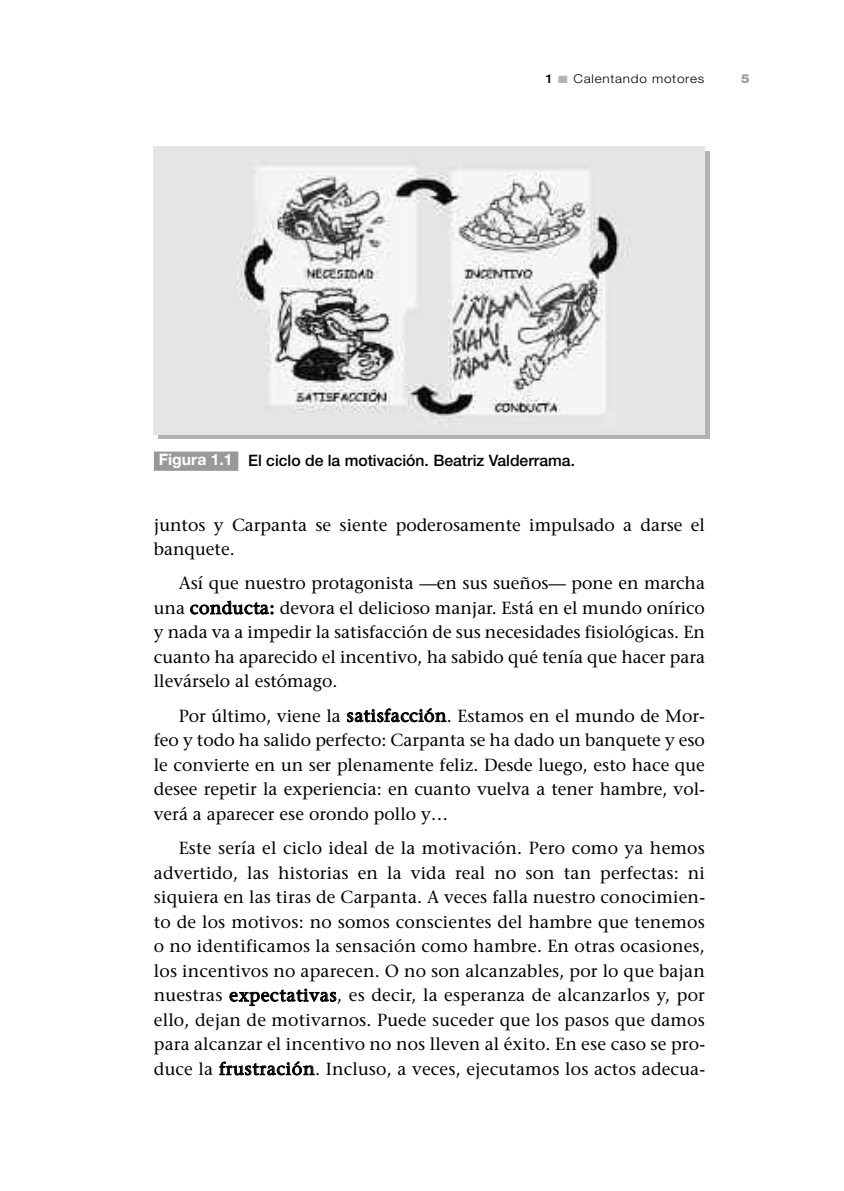
<style>
.page{position:relative;width:844px;height:1191px;background:#fff}
.page>*{position:absolute;margin:0;border:0;box-sizing:border-box;transform-origin:0 0}
.t1{font:17.5px/24.5px "Stone Serif";color:#000;text-align:justify}
.t2{font:500 15.75px "Helvetica Neue";color:#000}
.t3{font:300 12.25px "Helvetica Neue";letter-spacing:.055em;color:#000;scale:1.1 1}
.t4{font:800 12.25px "Helvetica Neue";color:#999;scale:1.1 1}
.s1{font-weight:500}
.s2{color:#b3b3b3}
.s3{font-weight:700;color:#fff}
</style>
<div class="page">
<div style="left:159px;top:151px;width:550px;height:288px;background:linear-gradient(to right,#b3b3b3,#b3b3b3)"></div>
<img style="left:154px;top:146px;width:550px;height:288px">
<div style="left:154px;top:451px;width:84px;height:20px;background:#999"></div>
<p class="t3" style="left:545px;top:74px;width:146px"><span class="s1">1</span> <span class="s2">■</span> Calentando motores</p>
<p class="t4" style="left:741px;top:74px;width:9px">5</p>
<p class="t2" style="left:159px;top:454px;width:417px"><span class="s3">Figura 1.1</span> El ciclo de la motivación. Beatriz Valderrama.</p>
<p class="t1" style="left:154px;top:514px;width:552px">juntos y Carpanta se siente poderosamente impulsado a darse el banquete.</p>
<p class="t1" style="left:154px;top:573px;width:552px;text-indent:25px">Así que nuestro protagonista —en sus sueños— pone en marcha una conducta: devora el delicioso manjar. Está en el mundo onírico y nada va a impedir la satisfacción de sus necesidades fisiológicas. En cuanto ha aparecido el incentivo, ha sabido qué tenía que hacer para llevárselo al estómago.</p>
<p class="t1" style="left:154px;top:705px;width:552px;text-indent:25px">Por último, viene la satisfacción. Estamos en el mundo de Mor&shy;feo y todo ha salido perfecto: Carpanta se ha dado un banquete y eso le convierte en un ser plenamente feliz. Desde luego, esto hace que desee repetir la experiencia: en cuanto vuelva a tener hambre, vol&shy;verá a aparecer ese orondo pollo y…</p>
<p class="t1" style="left:154px;top:838px;width:552px;text-indent:25px">Este sería el ciclo ideal de la motivación. Pero como ya hemos advertido, las historias en la vida real no son tan perfectas: ni siquiera en las tiras de Carpanta. A veces falla nuestro conocimien&shy;to de los motivos: no somos conscientes del hambre que tenemos o no identificamos la sensación como hambre. En otras ocasiones, los incentivos no aparecen. O no son alcanzables, por lo que bajan nuestras expectativas, es decir, la esperanza de alcanzarlos y, por ello, dejan de motivarnos. Puede suceder que los pasos que damos para alcanzar el incentivo no nos lleven al éxito. En ese caso se pro&shy;duce la frustración. Incluso, a veces, ejecutamos los actos adecua-</p>
</div>
